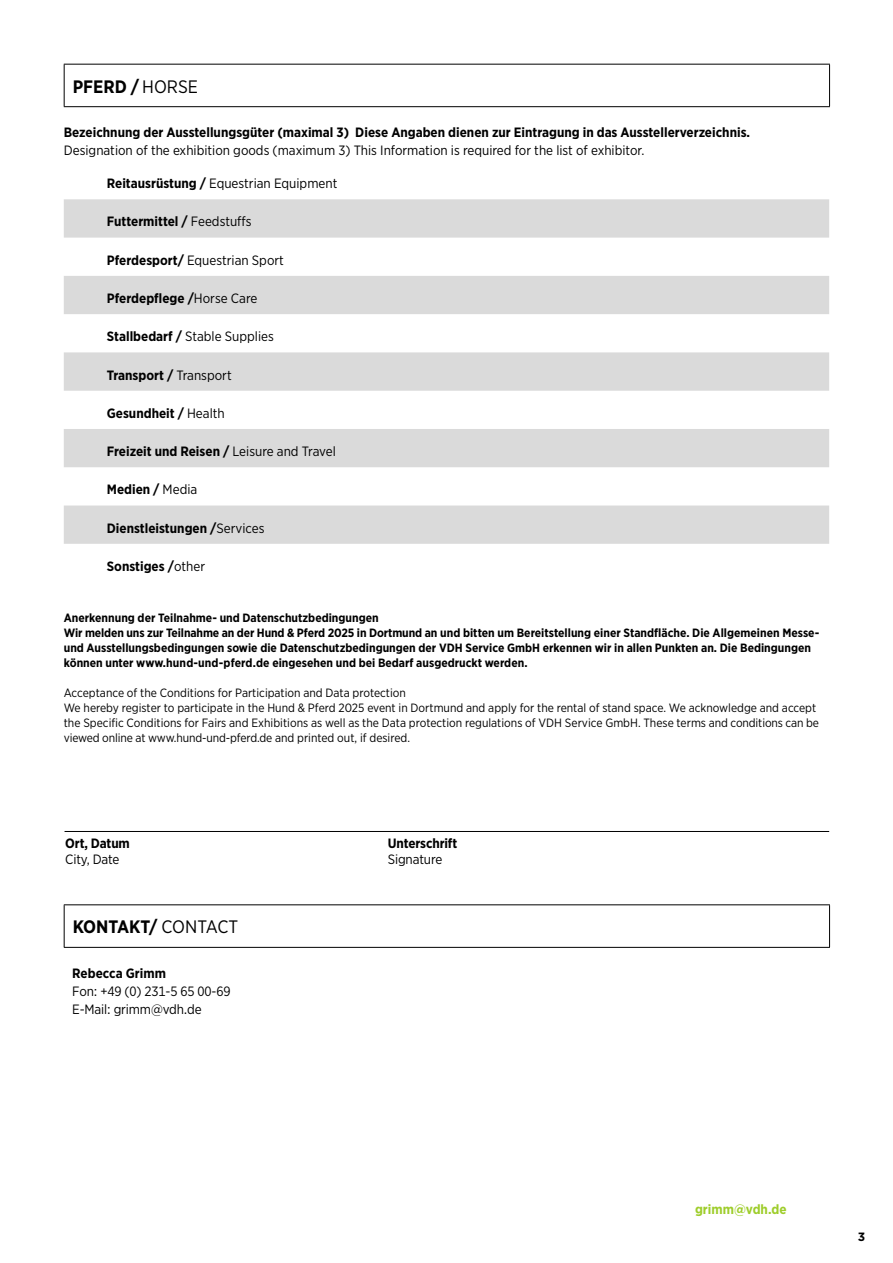
<style>
.page{position:relative;width:893px;height:1263px;background:#fff}
.page>*{position:absolute;margin:0;border:0;box-sizing:border-box;transform-origin:0 0}
.t1{font:700 18px "Gotham Narrow";color:#000}
.t2{font:700 13.5px "Gotham Narrow";color:#000}
.t3{font:13.5px "Gotham Narrow";color:#000}
.Fließtext{font:700 13.5px "Gotham Narrow";color:#9ecd2b}
.t4{font:12px/15px "Gotham Narrow";color:#000}
.t5{font:700 12px/15px "Gotham Narrow";color:#000}
.t6{font:700 12px "Gotham";color:#000}
.s1{font-weight:400}
.s2{font-weight:700}
</style>
<div class="page">
<hr style="left:64px;top:64px;width:766px;height:1px;background:#000">
<hr style="left:64px;top:65px;width:1px;height:41px;background:#000">
<hr style="left:829px;top:65px;width:1px;height:41px;background:#000">
<hr style="left:64px;top:106px;width:766px;height:1px;background:#000">
<svg style="left:64px;top:199px;width:765px;height:345px;fill:#dadada"></svg>
<hr style="left:65px;top:831px;width:764px;height:1px;background:#000">
<hr style="left:64px;top:904px;width:766px;height:1px;background:#000">
<hr style="left:64px;top:905px;width:1px;height:42px;background:#000">
<hr style="left:829px;top:905px;width:1px;height:42px;background:#000">
<hr style="left:64px;top:947px;width:766px;height:1px;background:#000">
<p class="t1" style="left:73px;top:75px;width:127px">PFERD / <span class="s1">HORSE</span></p>
<p class="t2" style="left:64px;top:124px;width:688px">Bezeichnung der Ausstellungsgüter (maximal 3) Diese Angaben dienen zur Eintragung in das Ausstellerverzeichnis.</p>
<p class="t3" style="left:64px;top:142px;width:582px">Designation of the exhibition goods (maximum 3) This Information is required for the list of exhibitor.</p>
<p class="t3" style="left:107px;top:175px;width:232px"><span class="s2">Reitausrüstung /</span> Equestrian Equipment</p>
<p class="t2" style="left:107px;top:213px;width:146px">Futtermittel / <span class="s1">Feedstuffs</span></p>
<p class="t3" style="left:107px;top:252px;width:179px"><span class="s2">Pferdesport/</span> Equestrian Sport</p>
<p class="t2" style="left:107px;top:290px;width:152px">Pferdepflege /<span class="s1">Horse Care</span></p>
<p class="t3" style="left:107px;top:328px;width:169px"><span class="s2">Stallbedarf /</span> Stable Supplies</p>
<p class="t2" style="left:107px;top:366px;width:126px">Transport / <span class="s1">Transport</span></p>
<p class="t2" style="left:107px;top:404px;width:119px">Gesundheit / <span class="s1">Health</span></p>
<p class="t2" style="left:107px;top:443px;width:231px">Freizeit und Reisen / <span class="s1">Leisure and Travel</span></p>
<p class="t2" style="left:107px;top:481px;width:92px">Medien / <span class="s1">Media</span></p>
<p class="t2" style="left:107px;top:519px;width:159px">Dienstleistungen /<span class="s1">Services</span></p>
<p class="t2" style="left:107px;top:557px;width:100px">Sonstiges /<span class="s1">other</span></p>
<p class="t5" style="left:64px;top:610px;width:316px">Anerkennung der Teilnahme- und Datenschutzbedingungen</p>
<p class="t5" style="left:64px;top:625px;width:757px">Wir melden uns zur Teilnahme an der Hund &amp; Pferd 2025 in Dortmund an und bitten um Bereitstellung einer Standfläche. Die Allgemeinen Messe&shy;und Ausstellungsbedingungen sowie die Datenschutzbedingungen der VDH Service GmbH erkennen wir in allen Punkten an. Die Bedingungen können unter www.hund-und-pferd.de eingesehen und bei Bedarf ausgedruckt werden.</p>
<p class="t4" style="left:64px;top:685px;width:344px">Acceptance of the Conditions for Participation and Data protection</p>
<p class="t4" style="left:64px;top:700px;width:757px">We hereby register to participate in the Hund &amp; Pferd 2025 event in Dortmund and apply for the rental of stand space. We acknowledge and accept the Specific Conditions for Fairs and Exhibitions as well as the Data protection regulations of VDH Service GmbH. These terms and conditions can be viewed online at www.hund-und-pferd.de and printed out, if desired.</p>
<p class="t2" style="left:65px;top:835px;width:66px">Ort, Datum</p>
<p class="t2" style="left:388px;top:835px;width:71px">Unterschrift</p>
<p class="t3" style="left:65px;top:851px;width:56px">City, Date</p>
<p class="t3" style="left:388px;top:851px;width:56px">Signature</p>
<p class="t1" style="left:73px;top:915px;width:167px">KONTAKT/ <span class="s1">CONTACT</span></p>
<p class="t2" style="left:72px;top:964px;width:95px">Rebecca Grimm</p>
<p class="t3" style="left:72px;top:982px;width:160px">Fon: +49 (0) 231-5 65 00-69</p>
<p class="t3" style="left:72px;top:1000px;width:131px">E-Mail: grimm@vdh.de</p>
<p class="Fließtext" style="left:695px;top:1200px;width:93px">grimm@vdh.de</p>
<p class="t6" style="left:858px;top:1229px;width:9px">3</p>
</div>
